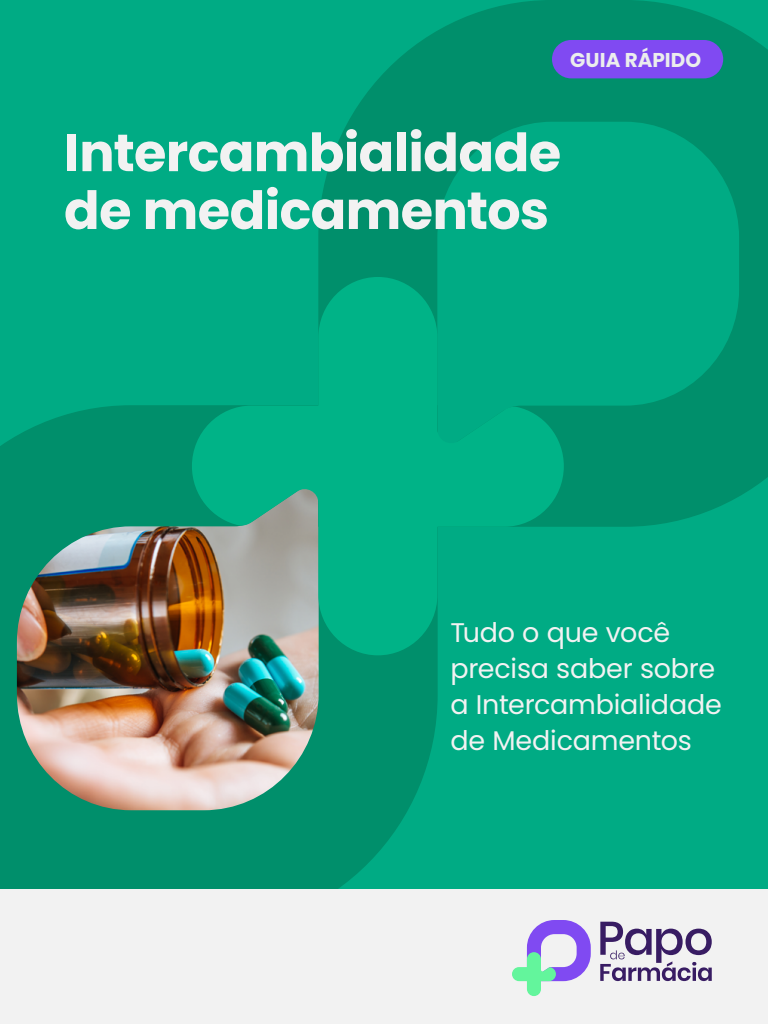
<style>
.page{position:relative;width:768px;height:1024px;background:#fff}
.page>*{position:absolute;margin:0;border:0;box-sizing:border-box;transform-origin:0 0}
.t1{font:700 52.6px/57.8px "Poppins";letter-spacing:-.015em;color:#f2f2f2}
.t2{font:27px/35.7px "Poppins";letter-spacing:-.01em;color:#f2f2f2}
.t3{font:700 20px "Poppins";color:#ebeded}
</style>
<div class="page">
<div style="left:0;top:0;width:768px;height:1016px;background:#00ab84"></div>
<svg style="left:318px;top:0;width:450px;height:527px;fill:#008f6b"></svg>
<img style="left:0;top:405px;width:438px;height:484px">
<svg style="left:192px;top:277px;width:372px;height:378px"></svg>
<div style="left:552px;top:40px;width:171px;height:38px;background:#804af2;border-radius:19px"></div>
<div style="left:0;top:889px;width:768px;height:135px;background:#f2f2f2"></div>
<svg style="left:600px;top:922px;width:112px;height:59px"></svg>
<svg style="left:512px;top:920px;width:79px;height:76px"></svg>
<p class="t3" style="left:570px;top:49px;width:132px">GUIA RÁPIDO</p>
<h1 class="t1" style="left:64px;top:124px;width:499px">Intercambialidade de medicamentos</h1>
<p class="t2" style="left:450px;top:615px;width:273px">Tudo o que você precisa saber sobre a Intercambialidade de Medicamentos</p>
</div>
